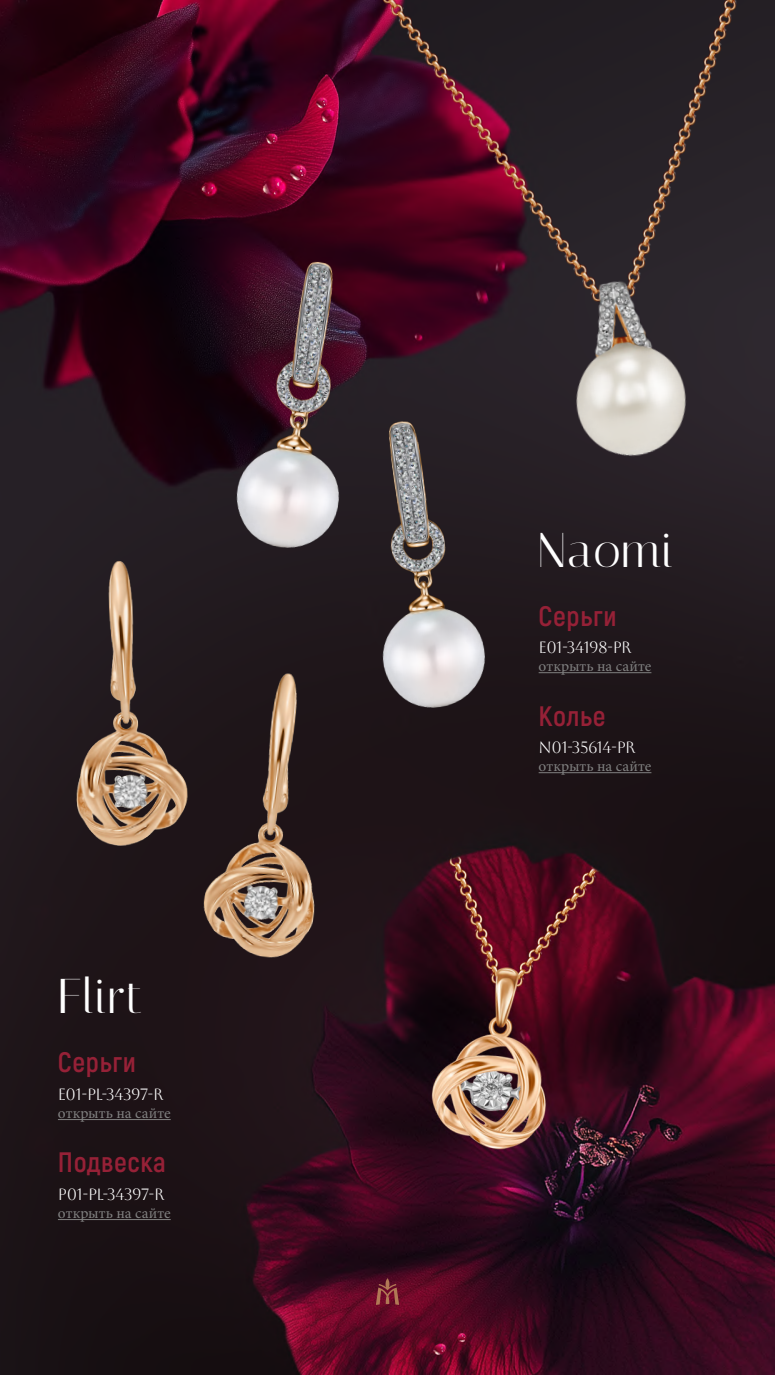
<style>
.page{position:relative;width:775px;height:1375px;background:#fff}
.page>*{position:absolute;margin:0;border:0;box-sizing:border-box;transform-origin:0 0}
.t1{font:48.75px "Italiana";letter-spacing:.02em;color:#fff}
.t2{font:700 28.12px "Akrobat";letter-spacing:.025em;color:#962137}
.t3{font:16.25px "Aboreto";letter-spacing:-.035em;color:#fff}
.t4{font:15.44px "Minion Pro";color:#808080}
</style>
<div class="page">
<img style="left:0;top:0;width:775px;height:1375px">
<img style="left:211px;top:0;width:564px;height:629px">
<svg style="left:376px;top:1278px;width:23px;height:27px"></svg>
<img style="left:199px;top:238px;width:202px;height:333px">
<img style="left:312px;top:393px;width:201px;height:334px">
<hr style="left:539px;top:672px;width:112px;height:1px;background:#808080">
<hr style="left:58px;top:1119px;width:113px;height:1px;background:#808080">
<hr style="left:58px;top:1219px;width:113px;height:1px;background:#808080">
<hr style="left:539px;top:772px;width:112px;height:1px;background:#808080">
<img style="left:46px;top:534px;width:166px;height:331px">
<img style="left:174px;top:641px;width:188px;height:340px">
<h1 class="t1" style="left:58px;top:968px;width:87px">Flirt</h1>
<h2 class="t2" style="left:58px;top:1045px;width:80px">Серьги</h2>
<p class="t3" style="left:58px;top:1084px;width:107px">E01-PL-34397-R</p>
<p class="t4" style="left:58px;top:1104px;width:114px">открыть на сайте</p>
<h2 class="t2" style="left:58px;top:1145px;width:110px">Подвеска</h2>
<p class="t3" style="left:58px;top:1184px;width:108px">P01-PL-34397-R</p>
<p class="t4" style="left:58px;top:1204px;width:114px">открыть на сайте</p>
<h1 class="t1" style="left:538px;top:522px;width:138px">Naomi</h1>
<h2 class="t2" style="left:539px;top:598px;width:80px">Серьги</h2>
<p class="t3" style="left:539px;top:638px;width:95px">E01-34198-PR</p>
<p class="t4" style="left:539px;top:657px;width:114px">открыть на сайте</p>
<h2 class="t2" style="left:539px;top:698px;width:68px">Колье</h2>
<p class="t3" style="left:539px;top:738px;width:98px">N01-35614-PR</p>
<p class="t4" style="left:539px;top:757px;width:114px">открыть на сайте</p>
</div>
